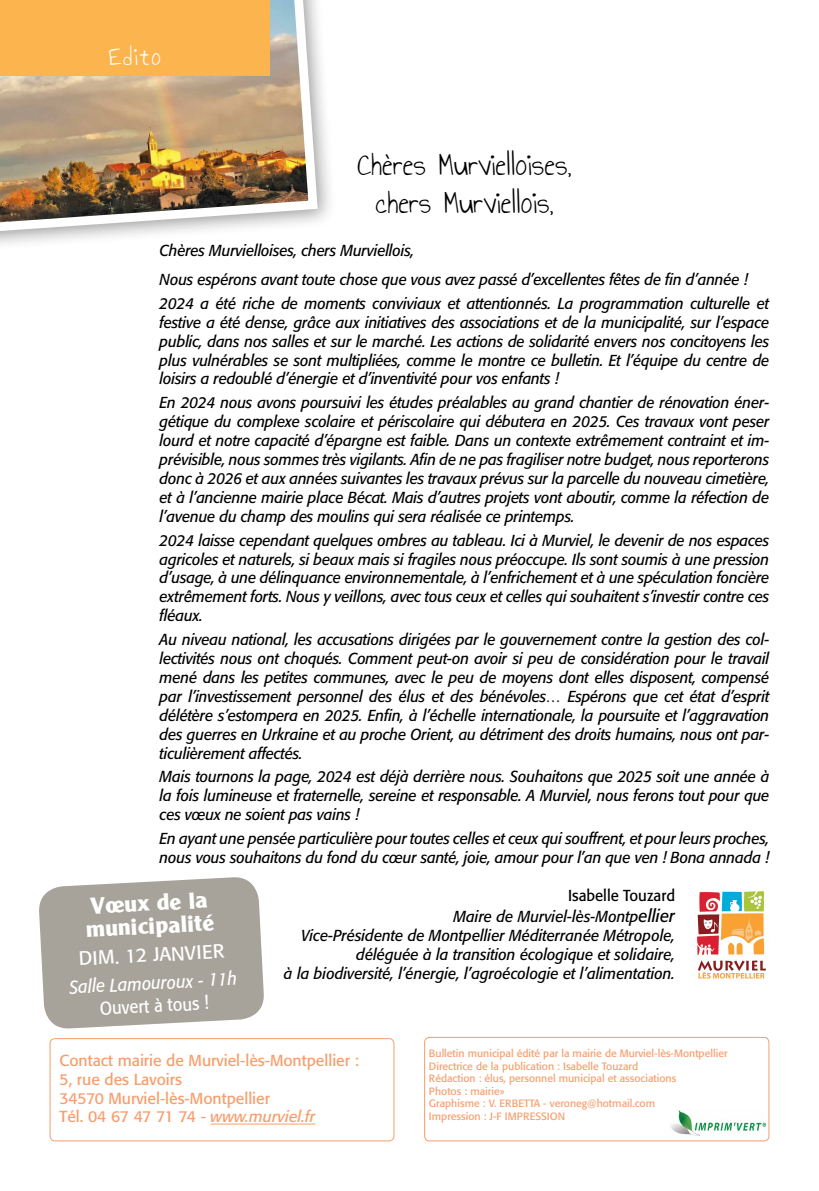
<style>
.page{position:relative;width:819px;height:1191px;background:#fff}
.page>*{position:absolute;margin:0;border:0;box-sizing:border-box;transform-origin:0 0}
.t1{font:24.5px/38.5px "Annie Use Your Telescope";color:#000;text-align:center}
.t2{font:700 22.75px/22.8px "Clearface Gothic LH";color:#fff;scale:1.1 1}
.t3{font:19.6px "Annie Use Your Telescope";letter-spacing:.1em;color:#fff}
.t4{font:19.25px "Formata";color:#fff}
.t5{font:italic 18.38px "Formata";color:#fff;scale:.9 1}
.t6{font:18.38px "Formata";color:#fff;scale:.9 1}
.t7{font:italic 15.75px/18.9px "Formata";letter-spacing:-.01em;color:#000;text-align:justify;scale:.95 1}
.t8{font:15.75px/18.9px "Formata";color:#f89d6b}
.t9{font:10.5px/12.6px "Formata";color:#f89d6b}
.s1{font-style:normal}
.s2{font-size:17.5px}
.s3{font-style:italic}
</style>
<div class="page">
<div style="left:0;top:0;width:337px;height:252px;background:#000;opacity:.4"></div>
<img style="left:0;top:0;width:322px;height:237px">
<div style="left:424px;top:1037px;width:345px;height:104px;border:1px solid #f89d6b;border-radius:5px"></div>
<div style="left:0;top:0;width:270px;height:76px;background:#fcb44e"></div>
<hr style="left:818px;top:0;width:1px;height:76px;background:#f89d6b">
<img style="left:697px;top:890px;width:69px;height:89px">
<div style="left:50px;top:1038px;width:344px;height:103px;border:1px solid #f89d6b;border-radius:5px"></div>
<img style="left:671px;top:1110px;width:94px;height:25px">
<hr style="left:211px;top:1123px;width:104px;height:1px;background:#f89d6b">
<svg style="left:39px;top:877px;width:225px;height:152px;background:#afaca3"></svg>
<p class="t3" style="left:109px;top:46px;width:54px">Edito</p>
<h1 class="t1" style="left:357px;top:147px;width:216px">Chères Murvielloises, chers Murviellois,</h1>
<p class="t7" style="left:160px;top:236px;width:620px;line-height:28.9px">Chères Murvielloises, chers Murviellois,<br>Nous espérons avant toute chose que vous avez passé d’excellentes fêtes de fin d’année !</p>
<p class="t7" style="left:160px;top:294px;width:643px">2024 a été riche de moments conviviaux et attentionnés. La programmation culturelle et festive a été dense, grâce aux initiatives des associations et de la municipalité, sur l’espace public, dans nos salles et sur le marché. Les actions de solidarité envers nos concitoyens les plus vulnérables se sont multipliées, comme le montre ce bulletin. Et l’équipe du centre de loisirs a redoublé d’énergie et d’inventivité pour vos enfants !</p>
<p class="t7" style="left:160px;top:393px;width:643px">En 2024 nous avons poursuivi les études préalables au grand chantier de rénovation éner&shy;gétique du complexe scolaire et périscolaire qui débutera en 2025. Ces travaux vont peser lourd et notre capacité d’épargne est faible. Dans un contexte extrêmement contraint et im&shy;prévisible, nous sommes très vigilants. Afin de ne pas fragiliser notre budget, nous reporterons donc à 2026 et aux années suivantes les travaux prévus sur la parcelle du nouveau cimetière, et à l’ancienne mairie place Bécat. Mais d’autres projets vont aboutir, comme la réfection de l’avenue du champ des moulins qui sera réalisée ce printemps.</p>
<p class="t7" style="left:160px;top:530px;width:643px">2024 laisse cependant quelques ombres au tableau. Ici à Murviel, le devenir de nos espaces agricoles et naturels, si beaux mais si fragiles nous préoccupe. Ils sont soumis à une pression d’usage, à une délinquance environnementale, à l’enfrichement et à une spéculation foncière extrêmement forts. Nous y veillons, avec tous ceux et celles qui souhaitent s’investir contre ces fléaux.</p>
<p class="t7" style="left:160px;top:630px;width:643px">Au niveau national, les accusations dirigées par le gouvernement contre la gestion des col&shy;lectivités nous ont choqués. Comment peut-on avoir si peu de considération pour le travail mené dans les petites communes, avec le peu de moyens dont elles disposent, compensé par l’investissement personnel des élus et des bénévoles… Espérons que cet état d’esprit délétère s’estompera en 2025. Enfin, à l’échelle internationale, la poursuite et l’aggravation des guerres en Urkraine et au proche Orient, au détriment des droits humains, nous ont par&shy;ticulièrement affectés.</p>
<p class="t7" style="left:160px;top:767px;width:643px">Mais tournons la page, 2024 est déjà derrière nous. Souhaitons que 2025 soit une année à la fois lumineuse et fraternelle, sereine et responsable. A Murviel, nous ferons tout pour que ces vœux ne soient pas vains !</p>
<p class="t7" style="left:160px;top:829px;width:643px">En ayant une pensée particulière pour toutes celles et ceux qui souffrent, et pour leurs proches, nous vous souhaitons du fond du cœur santé, joie, amour pour l’an que ven ! Bona annada !</p>
<p class="t7" style="left:453px;top:884px;width:235px;line-height:21px;text-align:right"><span class="s1">Isabelle Touzard<br></span>Maire de Murviel-lès-Montp<span class="s2">ellier</span></p>
<p class="t7" style="left:284px;top:925px;width:413px;text-align:right">Vice-Présidente de Montpellier Méditerranée Métropole, déléguée à la transition écologique et solidaire,<br>à la biodiversité, l’énergie, l’agroécologie et l’alimentation.</p>
<h2 class="t2" style="left:84px;top:895px;width:118px;rotate:-3deg">Vœux de la municipalité</h2>
<p class="t4" style="left:78px;top:947px;width:93px;rotate:-3deg">Dim . 12 Janvier</p>
<p class="t5" style="left:68px;top:976px;width:188px;rotate:-3deg">Salle Lamouroux - 11h</p>
<p class="t6" style="left:99px;top:997px;width:122px;rotate:-3deg">Ouvert à tous !</p>
<p class="t8" style="left:60px;top:1050px;width:301px">Contact mairie de Murviel-lès-Montpellier :<br>5, rue des Lavoirs<br>34570 Murviel-lès-Montpellier<br>Tél. 04 67 47 71 74 - <span class="s3">www.murviel.fr</span></p>
<p class="t9" style="left:429px;top:1047px;width:300px">Bulletin municipal édité par la mairie de Murviel-lès-Montpellier Directrice de la publication : Isabelle Touzard<br>Rédaction : élus, personnel municipal et associations<br>Photos : mairie»<br>Graphisme : V. ERBETTA - veroneg@hotmail.com<br>Impression : J-F IMPRESSION</p>
</div>
